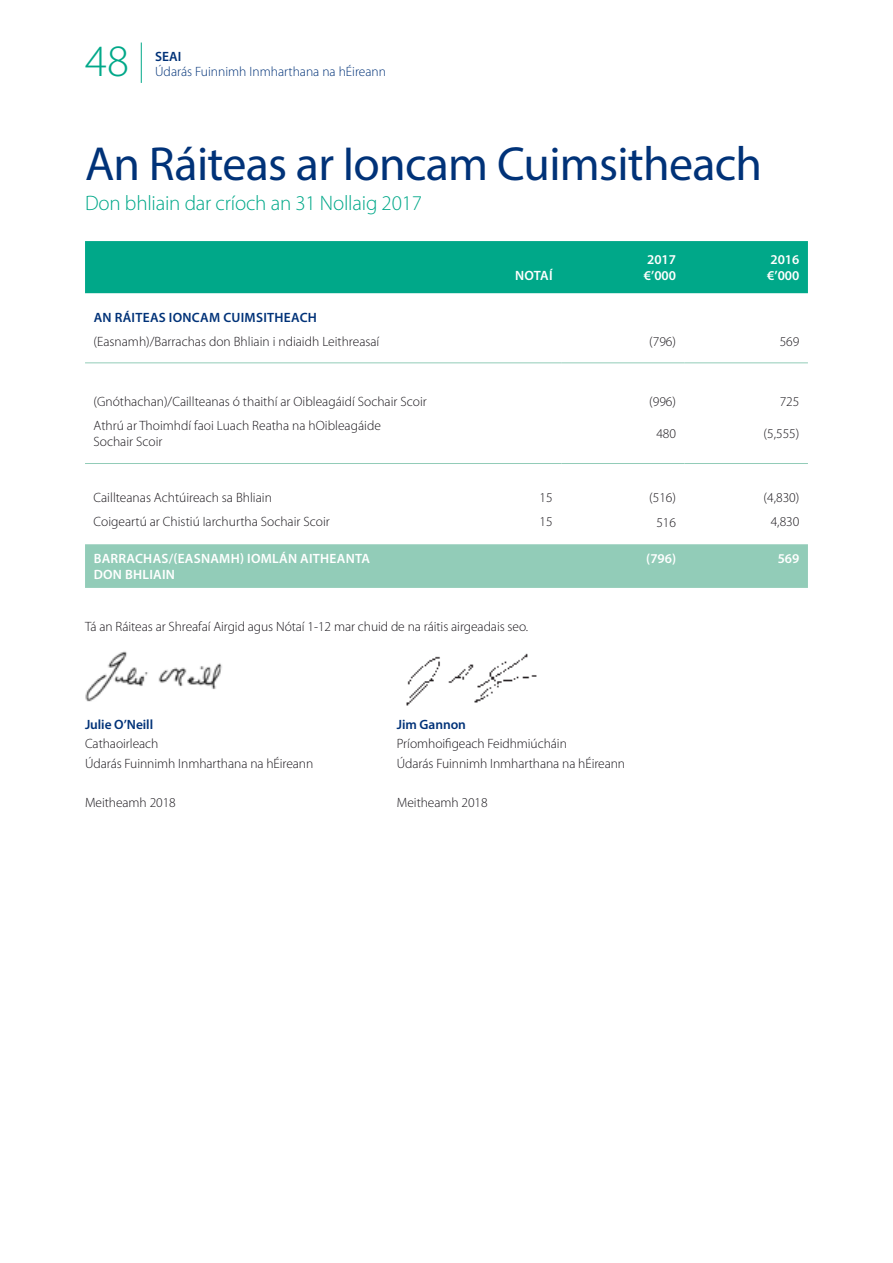
<style>
.page{position:relative;width:893px;height:1263px;background:#fff}
.page>*{position:absolute;margin:0;border:0;box-sizing:border-box;transform-origin:0 0}
.SEAI_AR17_Strategy_H{font:48px "Myriad Pro";letter-spacing:-.015em;color:#003278}
.t1{font:300 45px "Myriad Pro";color:#00a889}
.t2{font:300 21px "Myriad Pro";letter-spacing:-.01em;color:#00a889}
.SEAI_AR17_Body{font:300 13.5px/16.5px "Myriad Pro";color:#1a171c}
.t3{font:600 13.5px/16.5px "Myriad Pro";letter-spacing:.02em;color:#fff}
.t4{font:300 13.5px "Myriad Pro";color:#003278}
.SEAI_AR17_Body-2{font:600 13.5px "Myriad Pro";letter-spacing:.02em;color:#003278}
.SEAI_AR17_Body-3{font:600 13.5px "Myriad Pro";letter-spacing:-.005em;color:#003278}
</style>
<div class="page">
<hr style="left:141px;top:43px;width:1px;height:40px;background:#00a889">
<div style="left:85px;top:241px;width:723px;height:52px;background:#00a889"></div>
<div style="left:85px;top:544px;width:723px;height:44px;background:#92ccb8"></div>
<hr style="left:85px;top:362px;width:353px;height:1px;background:#92ccb8">
<hr style="left:438px;top:362px;width:123px;height:1px;background:#92ccb8">
<hr style="left:561px;top:362px;width:124px;height:1px;background:#92ccb8">
<hr style="left:685px;top:362px;width:123px;height:1px;background:#92ccb8">
<hr style="left:85px;top:463px;width:353px;height:1px;background:#92ccb8">
<hr style="left:438px;top:463px;width:123px;height:1px;background:#92ccb8">
<hr style="left:561px;top:463px;width:124px;height:1px;background:#92ccb8">
<hr style="left:685px;top:463px;width:123px;height:1px;background:#92ccb8">
<img style="left:406px;top:653px;width:131px;height:53px">
<img style="left:85px;top:651px;width:137px;height:51px">
<h2 class="t1" style="left:85px;top:37px;width:45px">48</h2>
<p class="SEAI_AR17_Body-2" style="left:155px;top:48px;width:28px">SEAI</p>
<p class="t4" style="left:155px;top:64px;width:232px">Údarás Fuinnimh Inmharthana na hÉireann</p>
<p class="SEAI_AR17_Strategy_H" style="left:85px;top:134px;width:679px">An Ráiteas ar Ioncam Cuimsitheach</p>
<p class="t2" style="left:85px;top:191px;width:338px">Don bhliain dar críoch an 31 Nollaig 2017</p>
<p class="t3" style="left:515px;top:267px;width:39px">NOTAÍ</p>
<p class="t3" style="left:647px;top:251px;width:30px">2017</p>
<p class="t3" style="left:644px;top:267px;width:34px">€’000</p>
<p class="t3" style="left:767px;top:251px;width:34px">2016 €’000</p>
<p class="SEAI_AR17_Body-2" style="left:94px;top:309px;width:225px">AN RÁITEAS IONCAM CUIMSITHEACH</p>
<p class="SEAI_AR17_Body" style="left:94px;top:333px;width:287px">(Easnamh)/Barrachas don Bhliain i ndiaidh Leithreasaí</p>
<p class="SEAI_AR17_Body" style="left:649px;top:333px;width:28px">(796)</p>
<p class="SEAI_AR17_Body" style="left:780px;top:333px;width:21px">569</p>
<p class="SEAI_AR17_Body" style="left:94px;top:394px;width:335px">(Gnóthachan)/Caillteanas ó thaithí ar Oibleagáidí Sochair Scoir</p>
<p class="SEAI_AR17_Body" style="left:649px;top:394px;width:28px">(996)</p>
<p class="SEAI_AR17_Body" style="left:780px;top:394px;width:21px">725</p>
<p class="SEAI_AR17_Body" style="left:94px;top:417px;width:289px">Athrú ar Thoimhdí faoi Luach Reatha na hOibleagáide<br>Sochair Scoir</p>
<p class="SEAI_AR17_Body" style="left:656px;top:426px;width:21px">480</p>
<p class="SEAI_AR17_Body" style="left:764px;top:426px;width:37px">(5,555)</p>
<p class="SEAI_AR17_Body" style="left:94px;top:489px;width:180px">Caillteanas Achtúireach sa Bhliain</p>
<p class="SEAI_AR17_Body" style="left:540px;top:489px;width:15px">15</p>
<p class="SEAI_AR17_Body" style="left:649px;top:489px;width:28px">(516)</p>
<p class="SEAI_AR17_Body" style="left:764px;top:489px;width:37px">(4,830)</p>
<p class="SEAI_AR17_Body" style="left:94px;top:513px;width:238px">Coigeartú ar Chistiú Iarchurtha Sochair Scoir</p>
<p class="SEAI_AR17_Body" style="left:540px;top:513px;width:15px">15</p>
<p class="SEAI_AR17_Body" style="left:656px;top:515px;width:21px">516</p>
<p class="SEAI_AR17_Body" style="left:771px;top:513px;width:30px">4,830</p>
<p class="t3" style="left:94px;top:550px;width:278px">BARRACHAS/(EASNAMH) IOMLÁN AITHEANTA<br>DON BHLIAIN</p>
<p class="t3" style="left:646px;top:550px;width:31px">(796)</p>
<p class="t3" style="left:778px;top:550px;width:23px">569</p>
<p class="SEAI_AR17_Body" style="left:85px;top:619px;width:445px">Tá an Ráiteas ar Shreafaí Airgid agus Nótaí 1-12 mar chuid de na ráitis airgeadais seo.</p>
<p class="SEAI_AR17_Body-3" style="left:85px;top:715px;width:70px">Julie O’Neill</p>
<p class="SEAI_AR17_Body" style="left:85px;top:736px;width:75px">Cathaoirleach</p>
<p class="SEAI_AR17_Body" style="left:85px;top:755px;width:230px">Údarás Fuinnimh Inmharthana na hÉireann</p>
<p class="SEAI_AR17_Body" style="left:85px;top:794px;width:92px">Meitheamh 2018</p>
<p class="SEAI_AR17_Body-3" style="left:397px;top:715px;width:71px">Jim Gannon</p>
<p class="SEAI_AR17_Body" style="left:397px;top:736px;width:172px">Príomhoifigeach Feidhmiúcháin</p>
<p class="SEAI_AR17_Body" style="left:397px;top:755px;width:230px">Údarás Fuinnimh Inmharthana na hÉireann</p>
<p class="SEAI_AR17_Body" style="left:397px;top:794px;width:92px">Meitheamh 2018</p>
</div>
